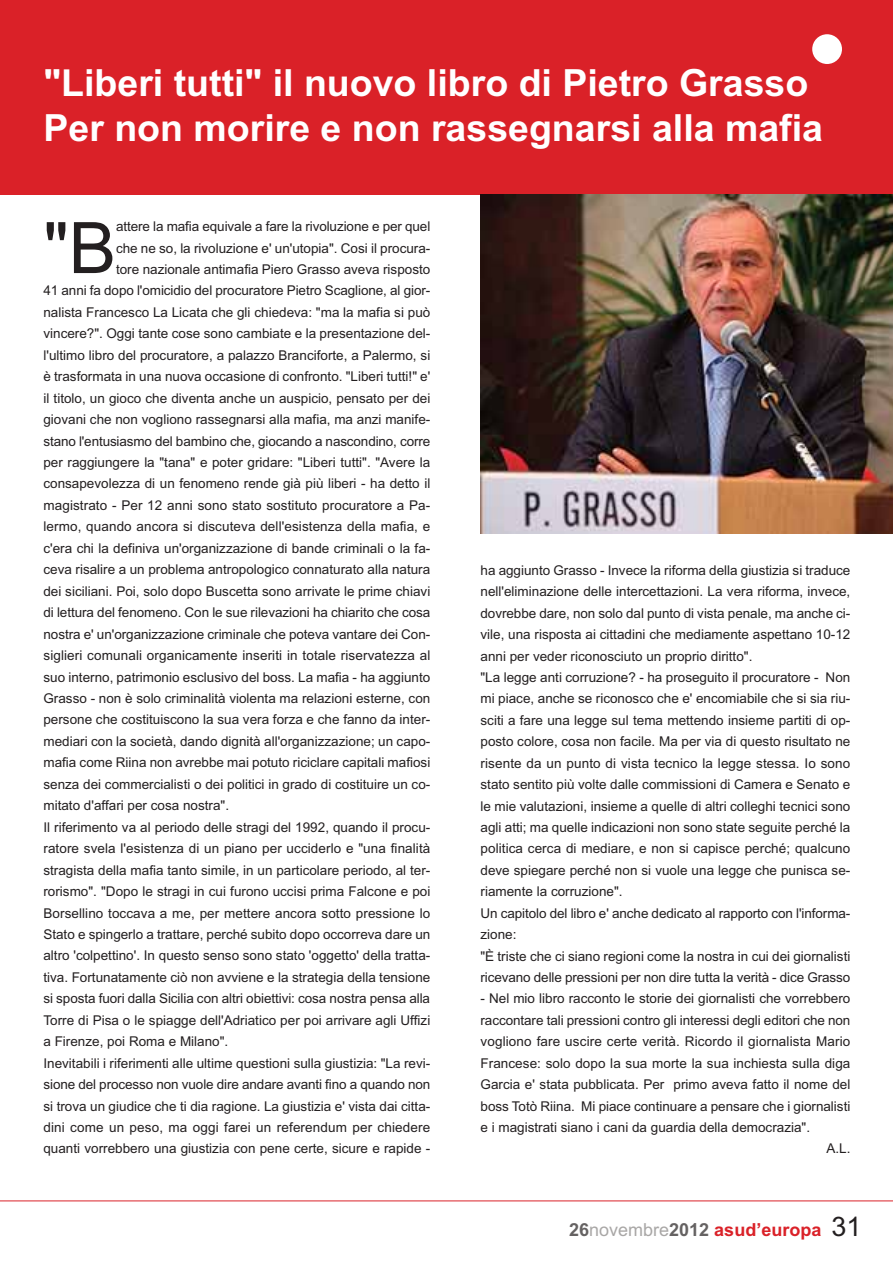
<style>
.page{position:relative;width:893px;height:1263px;background:#fff}
.page>*{position:absolute;margin:0;border:0;box-sizing:border-box;transform-origin:0 0}
.t1{font:71.1px "Arial";color:#231f20}
.t2{font:700 37.5px/45px "Arial";color:#fff}
.t3{font:700 18px "Arial";color:#da2128}
.t4{font:13.5px/21.5px "Arial";color:#231f20}
.s1{color:#656262}
.s2{font-weight:400;color:#a9a7a6}
.s3{font-weight:400;font-size:27px;color:#231f20}
</style>
<div class="page">
<div style="left:0;top:0;width:892px;height:194px;background:#da2128"></div>
<hr style="left:0;top:1201px;width:892px;height:1px;background:#da2128">
<div style="left:812px;top:34px;width:30px;height:30px;background:#fff;border-radius:50%"></div>
<img style="left:480px;top:194px;width:412px;height:339px">
<h2 class="t2" style="left:43px;top:64px;width:781px">"Liberi tutti" il nuovo libro di Pietro Grasso<br>Per non morire e non rassegnarsi alla mafia</h2>
<h1 class="t1" style="left:43px;top:222px;width:74px">"B</h1>
<p class="t4" style="left:116px;top:217px;width:316px">attere la mafia equivale a fare la rivoluzione e per quel</p>
<p class="t4" style="left:116px;top:238px;width:316px">che ne so, la rivoluzione e' un'utopia". Cosi il procura-</p>
<p class="t4" style="left:116px;top:260px;width:316px">tore nazionale antimafia Piero Grasso aveva risposto</p>
<p class="t4" style="left:43px;top:281px;width:388px">41 anni fa dopo l'omicidio del procuratore Pietro Scaglione, al gior-</p>
<p class="t4" style="left:43px;top:303px;width:388px">nalista Francesco La Licata che gli chiedeva: "ma la mafia si può</p>
<p class="t4" style="left:43px;top:324px;width:388px">vincere?". Oggi tante cose sono cambiate e la presentazione del-</p>
<p class="t4" style="left:43px;top:346px;width:388px">l'ultimo libro del procuratore, a palazzo Branciforte, a Palermo, si</p>
<p class="t4" style="left:43px;top:367px;width:388px">è trasformata in una nuova occasione di confronto. "Liberi tutti!" e'</p>
<p class="t4" style="left:43px;top:389px;width:388px">il titolo, un gioco che diventa anche un auspicio, pensato per dei</p>
<p class="t4" style="left:43px;top:410px;width:388px">giovani che non vogliono rassegnarsi alla mafia, ma anzi manife-</p>
<p class="t4" style="left:43px;top:431px;width:388px">stano l'entusiasmo del bambino che, giocando a nascondino, corre</p>
<p class="t4" style="left:43px;top:453px;width:388px">per raggiungere la "tana" e poter gridare: "Liberi tutti". "Avere la</p>
<p class="t4" style="left:43px;top:474px;width:388px">consapevolezza di un fenomeno rende già più liberi - ha detto il</p>
<p class="t4" style="left:43px;top:496px;width:388px">magistrato - Per 12 anni sono stato sostituto procuratore a Pa-</p>
<p class="t4" style="left:43px;top:517px;width:388px">lermo, quando ancora si discuteva dell'esistenza della mafia, e</p>
<p class="t4" style="left:43px;top:539px;width:388px">c'era chi la definiva un'organizzazione di bande criminali o la fa-</p>
<p class="t4" style="left:43px;top:560px;width:388px">ceva risalire a un problema antropologico connaturato alla natura</p>
<p class="t4" style="left:43px;top:582px;width:388px">dei siciliani. Poi, solo dopo Buscetta sono arrivate le prime chiavi</p>
<p class="t4" style="left:43px;top:603px;width:388px">di lettura del fenomeno. Con le sue rilevazioni ha chiarito che cosa</p>
<p class="t4" style="left:43px;top:625px;width:388px">nostra e' un'organizzazione criminale che poteva vantare dei Con-</p>
<p class="t4" style="left:43px;top:646px;width:388px">siglieri comunali organicamente inseriti in totale riservatezza al</p>
<p class="t4" style="left:43px;top:667px;width:388px">suo interno, patrimonio esclusivo del boss. La mafia - ha aggiunto</p>
<p class="t4" style="left:43px;top:689px;width:388px">Grasso - non è solo criminalità violenta ma relazioni esterne, con</p>
<p class="t4" style="left:43px;top:710px;width:388px">persone che costituiscono la sua vera forza e che fanno da inter-</p>
<p class="t4" style="left:43px;top:732px;width:388px">mediari con la società, dando dignità all'organizzazione; un capo-</p>
<p class="t4" style="left:43px;top:753px;width:388px">mafia come Riina non avrebbe mai potuto riciclare capitali mafiosi</p>
<p class="t4" style="left:43px;top:775px;width:388px">senza dei commercialisti o dei politici in grado di costituire un co-</p>
<p class="t4" style="left:43px;top:796px;width:187px">mitato d'affari per cosa nostra".</p>
<p class="t4" style="left:43px;top:818px;width:388px">Il riferimento va al periodo delle stragi del 1992, quando il procu-</p>
<p class="t4" style="left:43px;top:839px;width:388px">ratore svela l'esistenza di un piano per ucciderlo e "una finalità</p>
<p class="t4" style="left:43px;top:860px;width:388px">stragista della mafia tanto simile, in un particolare periodo, al ter-</p>
<p class="t4" style="left:43px;top:882px;width:388px">rorismo". "Dopo le stragi in cui furono uccisi prima Falcone e poi</p>
<p class="t4" style="left:43px;top:903px;width:388px">Borsellino toccava a me, per mettere ancora sotto pressione lo</p>
<p class="t4" style="left:43px;top:925px;width:388px">Stato e spingerlo a trattare, perché subito dopo occorreva dare un</p>
<p class="t4" style="left:43px;top:946px;width:388px">altro 'colpettino'. In questo senso sono stato 'oggetto' della tratta-</p>
<p class="t4" style="left:43px;top:968px;width:388px">tiva. Fortunatamente ciò non avviene e la strategia della tensione</p>
<p class="t4" style="left:43px;top:989px;width:388px">si sposta fuori dalla Sicilia con altri obiettivi: cosa nostra pensa alla</p>
<p class="t4" style="left:43px;top:1011px;width:388px">Torre di Pisa o le spiagge dell'Adriatico per poi arrivare agli Uffizi</p>
<p class="t4" style="left:43px;top:1032px;width:186px">a Firenze, poi Roma e Milano".</p>
<p class="t4" style="left:43px;top:1054px;width:388px">Inevitabili i riferimenti alle ultime questioni sulla giustizia: "La revi-</p>
<p class="t4" style="left:43px;top:1075px;width:388px">sione del processo non vuole dire andare avanti fino a quando non</p>
<p class="t4" style="left:43px;top:1096px;width:388px">si trova un giudice che ti dia ragione. La giustizia e' vista dai citta-</p>
<p class="t4" style="left:43px;top:1118px;width:388px">dini come un peso, ma oggi farei un referendum per chiedere</p>
<p class="t4" style="left:43px;top:1139px;width:388px">quanti vorrebbero una giustizia con pene certe, sicure e rapide -</p>
<p class="t4" style="left:480px;top:561px;width:371px">ha aggiunto Grasso - Invece la riforma della giustizia si traduce nell'eliminazione delle intercettazioni. La vera riforma, invece, dovrebbe dare, non solo dal punto di vista penale, ma anche ci&shy;vile, una risposta ai cittadini che mediamente aspettano 10-12 anni per veder riconosciuto un proprio diritto".<br>"La legge anti corruzione? - ha proseguito il procuratore - Non mi piace, anche se riconosco che e' encomiabile che si sia riu&shy;sciti a fare una legge sul tema mettendo insieme partiti di op&shy;posto colore, cosa non facile. Ma per via di questo risultato ne risente da un punto di vista tecnico la legge stessa. Io sono stato sentito più volte dalle commissioni di Camera e Senato e le mie valutazioni, insieme a quelle di altri colleghi tecnici sono agli atti; ma quelle indicazioni non sono state seguite perché la politica cerca di mediare, e non si capisce perché; qualcuno deve spiegare perché non si vuole una legge che punisca se&shy;riamente la corruzione".<br>Un capitolo del libro e' anche dedicato al rapporto con l'informa&shy;zione:<br>"È triste che ci siano regioni come la nostra in cui dei giornalisti ricevano delle pressioni per non dire tutta la verità - dice Grasso</p>
<p class="t4" style="left:480px;top:989px;width:371px">- Nel mio libro racconto le storie dei giornalisti che vorrebbero</p>
<p class="t4" style="left:480px;top:1011px;width:371px">raccontare tali pressioni contro gli interessi degli editori che non</p>
<p class="t4" style="left:480px;top:1032px;width:371px">vogliono fare uscire certe verità. Ricordo il giornalista Mario</p>
<p class="t4" style="left:480px;top:1054px;width:371px">Francese: solo dopo la sua morte la sua inchiesta sulla diga</p>
<p class="t4" style="left:480px;top:1075px;width:371px">Garcia e' stata pubblicata. Per primo aveva fatto il nome del</p>
<p class="t4" style="left:480px;top:1096px;width:371px">boss Totò Riina. Mi piace continuare a pensare che i giornalisti</p>
<p class="t4" style="left:480px;top:1118px;width:331px">e i magistrati siano i cani da guardia della democrazia".</p>
<p class="t4" style="left:826px;top:1139px;width:26px">A.L.</p>
<h3 class="t3" style="left:569px;top:1223px;width:294px"><span class="s1">26</span><span class="s2">novembre</span><span class="s1">2012</span> asud’europa <span class="s3">31</span></h3>
</div>
